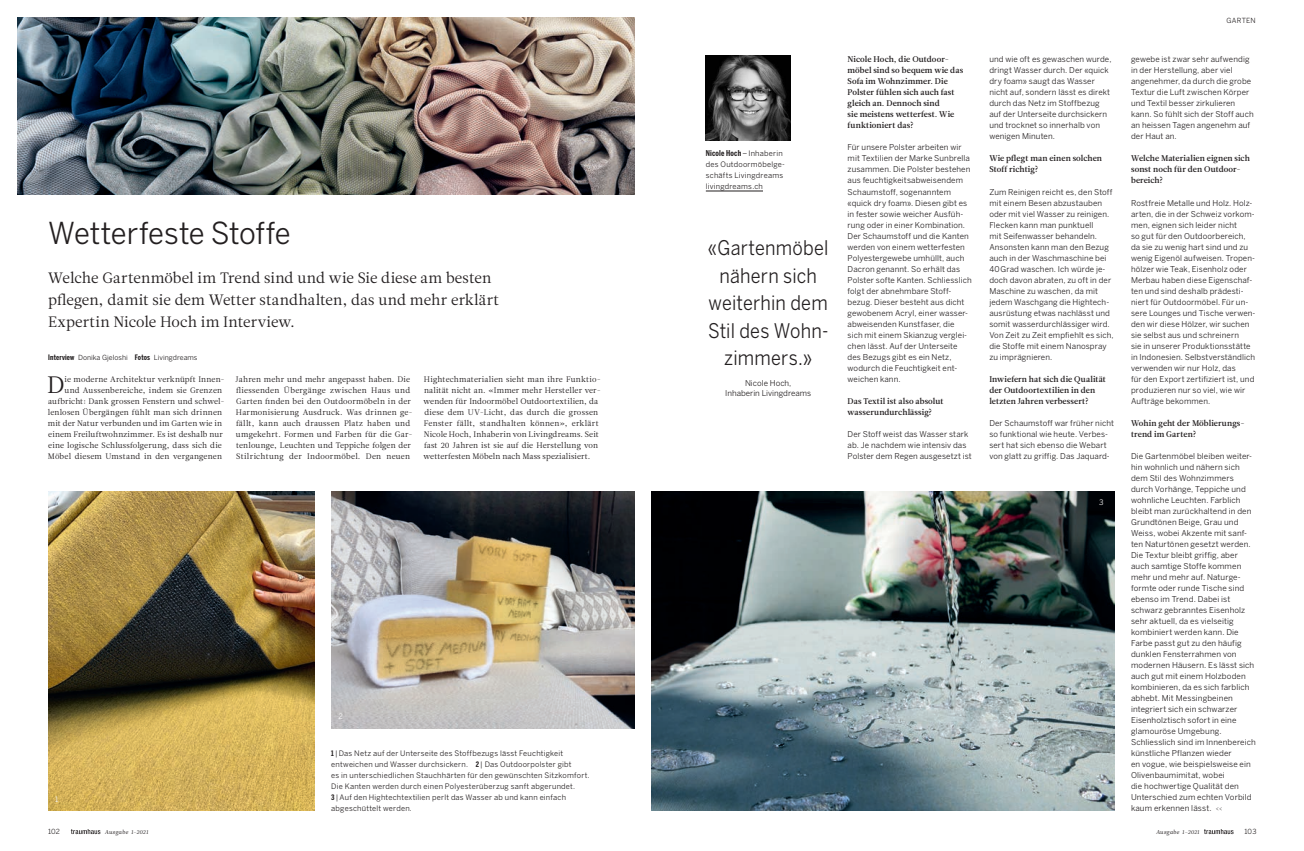
<style>
.page{position:relative;width:1304px;height:851px;background:#fff}
.page>*{position:absolute;margin:0;border:0;box-sizing:border-box;transform-origin:0 0}
.t1{font:30px "Benton Sans";letter-spacing:-.015em;color:#231f20}
.t2{font:23.7px "Leitura News Roman 1";color:#231f20}
.t3{font:20px/27.5px "Benton Sans";letter-spacing:.015em;color:#231f20;text-align:center;scale:.9 1}
.t4{font:15px/22px "Leitura News Roman 1";color:#231f20}
.t5{font:8.2px/11px "Leitura News Roman 3";letter-spacing:.01em;color:#231f20}
.t6{font:8px/11px "Benton Sans";letter-spacing:.015em;color:#231f20}
.t7{font:8px/11px "Leitura News Roman 1";letter-spacing:.02em;color:#231f20}
.t8{font:700 8px "Benton Sans Compressed";letter-spacing:.025em;color:#231f20}
.t9{font:7.5px/11px "Benton Sans";letter-spacing:.03em;color:#231f20}
.t10{font:7.5px "Benton Sans";color:#fff}
.t11{font:7px "Benton Sans";letter-spacing:.005em;color:#231f20}
.t12{font:5.7px "Leitura News Italic 1";letter-spacing:.025em;color:#231f20}
.s1{font-family:"Benton Sans Compressed";font-weight:700;font-size:7.5px}
.s2{font-family:"Benton Sans Compressed";font-weight:700}
.s3{font-family:"Benton Sans";font-weight:400;font-size:7.5px}
.s4{font-family:"Leitura News Roman 1"}
</style>
<div class="page">
<svg style="left:1204px;top:829px;width:29px;height:5px"></svg>
<svg style="left:71px;top:829px;width:29px;height:5px"></svg>
<img style="left:48px;top:491px;width:267px;height:319px">
<img style="left:652px;top:491px;width:462px;height:319px">
<img style="left:331px;top:491px;width:304px;height:237px">
<img style="left:17px;top:17px;width:618px;height:177px">
<img style="left:706px;top:56px;width:85px;height:85px">
<hr style="left:706px;top:191px;width:57px;height:1px;background:#231f20">
<h1 class="t1" style="left:48px;top:215px;width:244px">Wetterfeste Stoffe</h1>
<h3 class="t4" style="left:48px;top:266px;width:453px">Welche Gartenmöbel im Trend sind und wie Sie diese am besten pflegen, damit sie dem Wetter standhalten, das und mehr erklärt<br>Expertin Nicole Hoch im Interview.</h3>
<p class="t11" style="left:48px;top:353px;width:151px"><span class="s1">Interview</span> Donika Gjeloshi <span class="s1">Fotos</span> Livingdreams</p>
<h2 class="t2" style="left:47px;top:368px;width:19px">D</h2>
<p class="t7" style="left:65px;top:373px;width:162px">ie moderne Architektur verknüpft Innen-</p>
<p class="t7" style="left:65px;top:384px;width:159px">und Aussenbereiche, indem sie Grenzen</p>
<p class="t7" style="left:48px;top:395px;width:178px">aufbricht: Dank grossen Fenstern und schwel-</p>
<p class="t7" style="left:48px;top:406px;width:176px">lenlosen Übergängen fühlt man sich drinnen</p>
<p class="t7" style="left:48px;top:417px;width:176px">mit der Natur verbunden und im Garten wie in</p>
<p class="t7" style="left:48px;top:428px;width:176px">einem Freiluftwohnzimmer. Es ist deshalb nur</p>
<p class="t7" style="left:48px;top:439px;width:175px">eine logische Schlussfolgerung, dass sich die</p>
<p class="t7" style="left:48px;top:450px;width:176px">Möbel diesem Umstand in den vergangenen</p>
<p class="t7" style="left:236px;top:373px;width:179px">Jahren mehr und mehr angepasst haben. Die fliessenden Übergänge zwischen Haus und Garten finden bei den Outdoormöbeln in der Harmonisierung Ausdruck. Was drinnen ge&shy;fällt, kann auch draussen Platz haben und umgekehrt. Formen und Farben für die Gar&shy;tenlounge, Leuchten und Teppiche folgen der Stilrichtung der Indoormöbel. Den neuen</p>
<p class="t7" style="left:424px;top:373px;width:179px">Hightechmaterialien sieht man ihre Funktio&shy;nalität nicht an. «Immer mehr Hersteller ver&shy;wenden für Indoormöbel Outdoortextilien, da diese dem UV-Licht, das durch die grossen Fenster fällt, standhalten können», erklärt Nicole Hoch, Inhaberin von Livingdreams. Seit fast 20 Jahren ist sie auf die Herstellung von wetterfesten Möbeln nach Mass spezialisiert.</p>
<p class="t10" style="left:55px;top:794px;width:5px">1</p>
<p class="t10" style="left:338px;top:712px;width:6px">2</p>
<p class="t9" style="left:331px;top:747px;width:260px"><span class="s2">1</span>| Das Netz auf der Unterseite des Stoffbezugs lässt Feuchtigkeit entweichen und Wasser durchsickern. <span class="s2">2</span> | Das Outdoorpolster gibt<br>es in unterschiedlichen Stauchhärten für den gewünschten Sitzkomfort.<br>Die Kanten werden durch einen Polyesterüberzug sanft abgerundet.<br><span class="s2">3</span> |Auf den Hightechtextilien perlt das Wasser ab und kann einfach abgeschüttelt werden.</p>
<p class="t8" style="left:706px;top:148px;width:78px">Nicole Hoch<span class="s3">–Inhaberin</span></p>
<p class="t9" style="left:706px;top:159px;width:80px">des Outdoormöbelge&shy;schäfts Livingdreams livingdreams.ch</p>
<h3 class="t3" style="left:708px;top:234px;width:136px">«Gartenmöbel nähern sich weiterhin dem<br>Stil des Wohn&shy;zimmers.»</h3>
<p class="t6" style="left:725px;top:378px;width:88px;line-height:10px;text-align:center">Nicole Hoch,<br>Inhaberin Livingdreams</p>
<p class="t5" style="left:848px;top:54px;width:117px">Nicole Hoch, die Outdoor&shy;möbel sind so bequem wie das<br>Sofa im Wohnzimmer. Die<br>Polster fühlen sich auch fast gleich an. Dennoch sind<br>sie meistens wetterfest. Wie funktioniert das?</p>
<p class="t6" style="left:848px;top:142px;width:126px">Für unsere Polster arbeiten wir mit Textilien der Marke Sunbrella zusammen. Die Polster bestehen aus feuchtigkeitsabweisendem<br>Schaumstoff, sogenanntem «quick dry foam». Diesen gibt es in fester sowie weicher Ausfüh&shy;rung oder in einer Kombination.<br>Der Schaumstoff und die Kanten werden von einem wetterfesten<br>Polyestergewebe umhüllt, auch<br>Dacron genannt. So erhält das<br>Polster softe Kanten. Schliesslich folgt der abnehmbare Stoff&shy;bezug. Dieser besteht aus dicht gewobenem Acryl, einer wasser&shy;abweisenden Kunstfaser, die<br>sich mit einem Skianzug verglei&shy;chen lässt. Auf der Unterseite des Bezugs gibt es ein Netz, wodurch die Feuchtigkeit ent&shy;weichen kann.</p>
<p class="t5" style="left:848px;top:395px;width:97px">Das Textil ist also absolut wasserundurchlässig?</p>
<p class="t6" style="left:848px;top:428px;width:126px">Der Stoff weist das Wasser stark ab. Je nachdem wie intensiv das<br>Polster dem Regen ausgesetzt ist</p>
<p class="t6" style="left:989px;top:54px;width:124px">und wie oft es gewaschen wurde, dringt Wasser durch. Der «quick dry foam» saugt das Wasser nicht auf, sondern lässt es direkt durch das Netz im Stoffbezug auf der Unterseite durchsickern und trocknet so innerhalb von wenigen Minuten.</p>
<p class="t5" style="left:989px;top:153px;width:114px">Wie pflegt man einen solchen<br>Stoff richtig?</p>
<p class="t6" style="left:989px;top:186px;width:126px">Zum Reinigen reicht es, den Stoff mit einem Besen abzustauben oder mit viel Wasser zu reinigen.<br>Flecken kann man punktuell<br>mit Seifenwasser behandeln.<br>Ansonsten kann man den Bezug auch in der Waschmaschine bei<br>40Grad waschen. Ich würde je&shy;doch davon abraten, zu oft in der<br>Maschine zu waschen, da mit jedem Waschgang die Hightech&shy;ausrüstung etwas nachlässt und somit wasserdurchlässiger wird.<br>Von Zeit zu Zeit empfiehlt es sich, die Stoffe mit einem Nanospray zu imprägnieren.</p>
<p class="t5" style="left:989px;top:373px;width:118px">Inwiefern hat sich die Qualität der Outdoortextilien in den letzten Jahren verbessert?</p>
<p class="t6" style="left:989px;top:417px;width:126px">Der Schaumstoff war früher nicht so funktional wie heute. Verbes&shy;sert hat sich ebenso die Webart von glatt zu griffig. Das Jaquard-</p>
<p class="t10" style="left:1099px;top:497px;width:6px">3</p>
<p class="t11" style="left:1227px;top:16px;width:31px">GARTEN</p>
<p class="t6" style="left:1131px;top:54px;width:124px">gewebe ist zwar sehr aufwendig in der Herstellung, aber viel angenehmer, da durch die grobe<br>Textur die Luft zwischen Körper und Textil besser zirkulieren kann. So fühlt sich der Stoff auch an heissen Tagen angenehm auf der Haut an.</p>
<p class="t5" style="left:1131px;top:153px;width:120px">Welche Materialien eignen sich sonst noch für den Outdoor&shy;bereich?</p>
<p class="t6" style="left:1131px;top:197px;width:126px">Rostfreie Metalle und Holz. Holz&shy;arten, die in der Schweiz vorkom&shy;men, eignen sich leider nicht<br>so gut für den Outdoorbereich, da sie zu wenig hart sind und zu wenig Eigenöl aufweisen. Tropen&shy;hölzer wie Teak, Eisenholz oder<br>Merbau haben diese Eigenschaf&shy;ten und sind deshalb prädesti&shy;niert für Outdoormöbel. Für un&shy;sere Lounges und Tische verwen&shy;den wir diese Hölzer, wir suchen sie selbst aus und schreinern<br>sie in unserer Produktionsstätte in Indonesien. Selbstverständlich verwenden wir nur Holz, das<br>für den Export zertifiziert ist, und produzieren nur so viel, wie wir<br>Aufträge bekommen.</p>
<p class="t5" style="left:1131px;top:417px;width:115px">Wohin geht der Möblierungs&shy;trend im Garten?</p>
<p class="t6" style="left:1131px;top:450px;width:126px">Die Gartenmöbel bleiben weiter&shy;hin wohnlich und nähern sich dem Stil des Wohnzimmers durch Vorhänge, Teppiche und wohnliche Leuchten. Farblich bleibt man zurückhaltend in den<br>Grundtönen Beige, Grau und<br>Weiss, wobei Akzente mit sanf&shy;ten Naturtönen gesetzt werden.<br>Die Textur bleibt griffig, aber auch samtige Stoffe kommen mehr und mehr auf. Naturge&shy;formte oder runde Tische sind ebenso im Trend. Dabei ist schwarz gebranntes Eisenholz sehr aktuell, da es vielseitig kombiniert werden kann. Die<br>Farbe passt gut zu den häufig dunklen Fensterrahmen von modernen Häusern. Es lässt sich auch gut mit einem Holzboden kombinieren, da es sich farblich abhebt. Mit Messingbeinen integriert sich ein schwarzer<br>Eisenholztisch sofort in eine glamouröse Umgebung.<br>Schliesslich sind im Innenbereich künstliche Pflanzen wieder<br>en vogue, wie beispielsweise ein<br>Olivenbaumimitat, wobei<br>die hochwertige Qualität den<br>Unterschied zum echten Vorbild kaum erkennen lässt. <span class="s4">&lt;&lt;</span></p>
<p class="t11" style="left:48px;top:827px;width:13px">102</p>
<p class="t12" style="left:105px;top:828px;width:45px">Ausgabe 1–2021</p>
<p class="t12" style="left:1156px;top:828px;width:45px">Ausgabe 1–2021</p>
<p class="t11" style="left:1244px;top:827px;width:13px">103</p>
</div>
